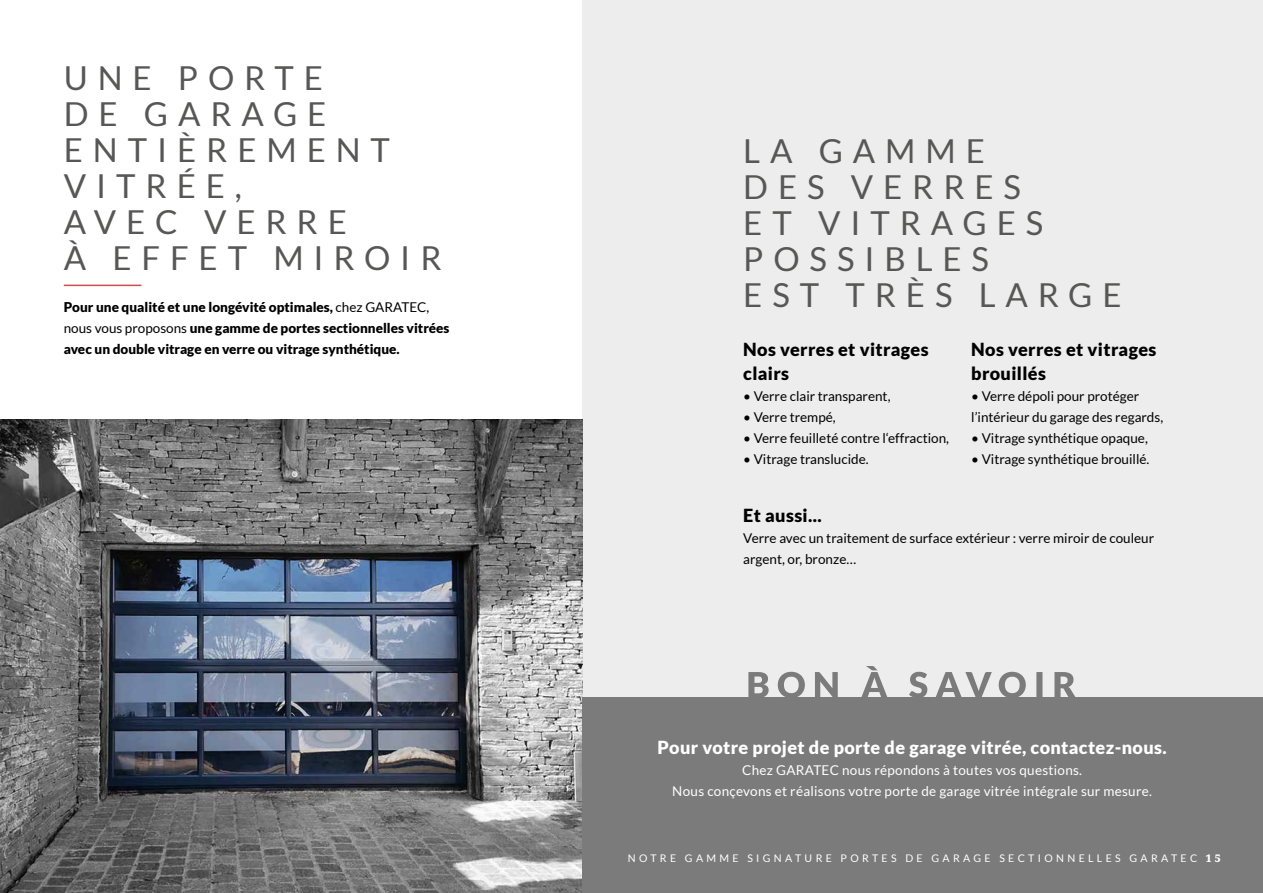
<style>
.page{position:relative;width:1263px;height:893px;background:#fff}
.page>*{position:absolute;margin:0;border:0;box-sizing:border-box;transform-origin:0 0}
.t1{font:33px/36px "Lato";letter-spacing:.3em;color:#575756}
.t2{font:900 18px/24px "Lato";letter-spacing:.02em;color:#000}
.t3{font:900 18px "Lato";letter-spacing:.02em;color:#fff}
.t4{font:13.5px/21px "Lato";color:#000}
.t5{font:900 13.5px/21px "Lato";color:#000}
.t6{font:13.5px/21px "Lato";letter-spacing:.02em;color:#fff;text-align:center}
.t7{font:10.5px "Lato";letter-spacing:.32em;color:#fff}
.s1{font-weight:400}
.s2{font-family:"Noto Serif";font-weight:900}
</style>
<div class="page">
<div style="left:583px;top:0;width:680px;height:893px;background:#ededed"></div>
<img style="left:0;top:419px;width:583px;height:474px">
<div style="left:583px;top:697px;width:680px;height:196px;background:#7c7b7b"></div>
<svg style="left:748px;top:666px;width:328px;height:31px"></svg>
<hr style="left:64px;top:285px;width:77px;height:1px;background:#cb4d51">
<h1 class="t1" style="left:64px;top:60px;width:379px">UNE PORTE<br>DE GARAGE<br>ENTIÈREMENT<br>VITRÉE,<br>AVEC VERRE<br>À EFFET MIROIR</h1>
<p class="t5" style="left:64px;top:297px;width:387px">Pour une qualité et une longévité optimales, <span class="s1">chez GARATEC, nous vous proposons</span> une gamme de portes sectionnelles vitrées avec un double vitrage en verre ou vitrage synthétique.</p>
<h1 class="t1" style="left:743px;top:132px;width:380px">LA GAMME<br>DES VERRES<br>ET VITRAGES<br>POSSIBLES<br>EST TRÈS LARGE</h1>
<h2 class="t2" style="left:743px;top:337px;width:187px">Nos verres et vitrages clairs</h2>
<p class="t4" style="left:743px;top:386px;width:149px">• Verre clair transparent,</p>
<p class="t4" style="left:743px;top:407px;width:94px">• Verre trempé,</p>
<p class="t4" style="left:743px;top:428px;width:207px">• Verre feuilleté contre l‘effraction,</p>
<p class="t4" style="left:743px;top:449px;width:127px">• Vitrage translucide.</p>
<h2 class="t2" style="left:971px;top:337px;width:187px">Nos verres et vitrages brouillés</h2>
<p class="t4" style="left:971px;top:386px;width:193px">• Verre dépoli pour protéger l’intérieur du garage des regards,</p>
<p class="t4" style="left:971px;top:428px;width:178px">• Vitrage synthétique opaque,</p>
<p class="t4" style="left:971px;top:449px;width:180px">• Vitrage synthétique brouillé.</p>
<h2 class="t2" style="left:743px;top:503px;width:80px">Et aussi...</h2>
<p class="t4" style="left:743px;top:527px;width:412px">Verre avec un traitement de surface extérieur : verre miroir de couleur argent, or, bronze…</p>
<h2 class="t3" style="left:658px;top:736px;width:510px">Pour votre projet de porte de garage vitrée, contactez-nous.</h2>
<p class="t6" style="left:672px;top:759px;width:481px">Chez GARATEC nous répondons à toutes vos questions.<br>Nous conçevons et réalisons votre porte de garage vitrée intégrale sur mesure.</p>
<p class="t7" style="left:628px;top:852px;width:594px">NOTRE GAMME SIGNATURE PORTES DE GARAGE SECTIONNELLES GARATEC <span class="s2">15</span></p>
</div>
